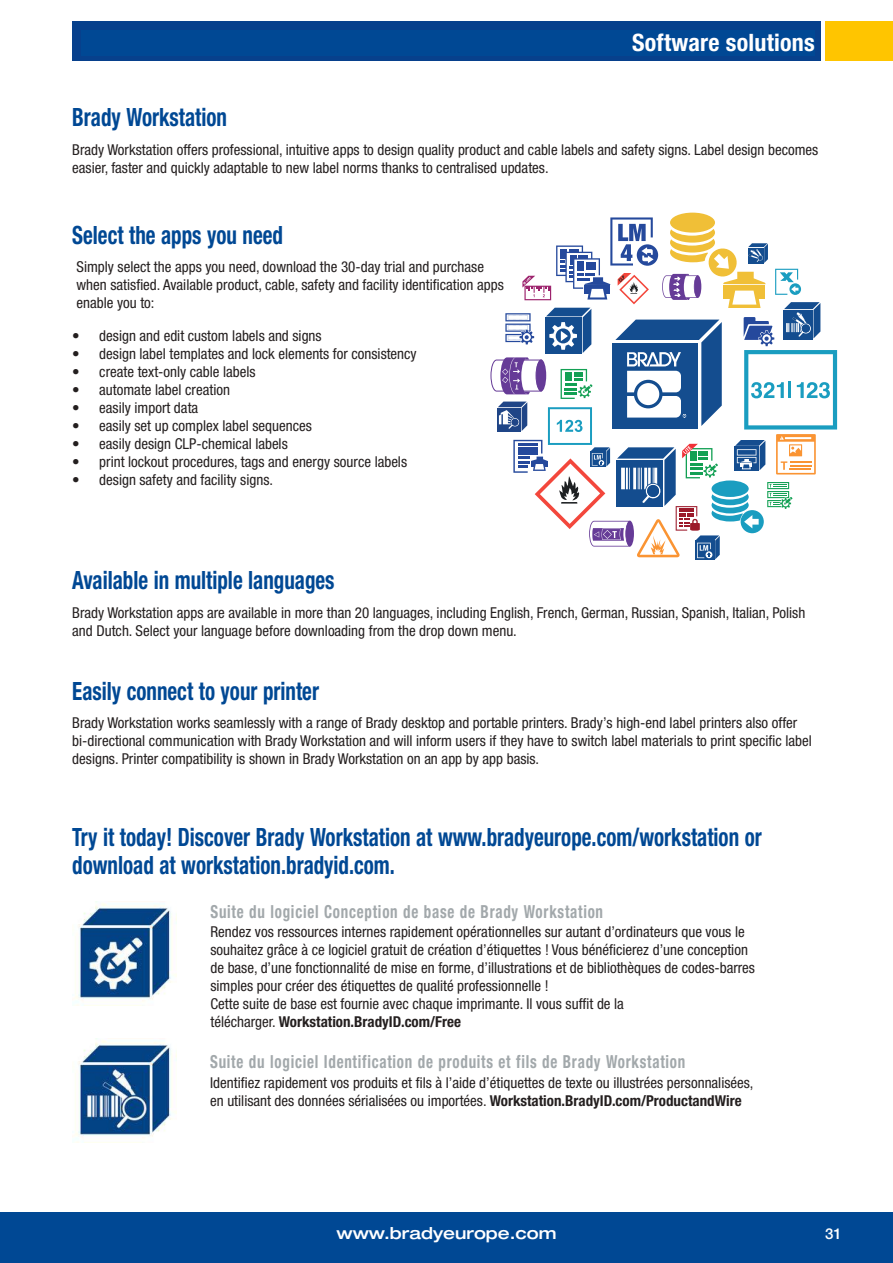
<style>
.page{position:relative;width:893px;height:1263px;background:#fff}
.page>*{position:absolute;margin:0;border:0;box-sizing:border-box;transform-origin:0 0}
.t1{font:700 condensed 25.2px/28.8px "Helvetica Neue LT Pro";color:#004894;scale:.83 1}
.t2{font:700 condensed 24px "Helvetica Neue LT Pro";letter-spacing:.01em;color:#fff}
.t3{font:700 condensed 18px "Helvetica Neue LT Pro";letter-spacing:.05em;color:#a2a8ab;scale:.83 1}
.t4{font:500 expanded 16.5px "Helvetica Neue LT Pro";color:#fff}
.t5{font:condensed 15px/18px "Helvetica Neue LT Pro";color:#241f1f}
.t6{font:500 15px "Helvetica Neue LT Pro";color:#fff}
.s1{font-weight:700}
</style>
<div class="page">
<div style="left:0;top:1212px;width:893px;height:51px;background:#004894"></div>
<div style="left:72px;top:21px;width:749px;height:40px;background:#07408c"></div>
<div style="left:825px;top:21px;width:68px;height:40px;background:#ffc500"></div>
<div style="left:82px;top:30px;width:733px;height:25px;background:#004894"></div>
<div style="left:670px;top:213px;width:45px;height:20px;background:#f0bf37;border-radius:50%"></div>
<svg style="left:490px;top:217px;width:347px;height:342px"></svg>
<img style="left:75px;top:901px;width:101px;height:101px">
<img style="left:75px;top:1040px;width:101px;height:99px">
<h1 class="t1" style="left:72px;top:102px;width:188px">Brady Workstation</h1>
<h2 class="t2" style="left:632px;top:28px;width:184px">Software solutions</h2>
<p class="t5" style="left:72px;top:141px;width:747px">Brady Workstation offers professional, intuitive apps to design quality product and cable labels and safety signs. Label design becomes easier, faster and quickly adaptable to new label norms thanks to centralised updates.</p>
<h1 class="t1" style="left:72px;top:220px;width:255px">Select the apps you need</h1>
<p class="t5" style="left:77px;top:257px;width:429px">Simply select the apps you need, download the 30-day trial and purchase when satisfied. Available product, cable, safety and facility identification apps enable you to:</p>
<p class="t5" style="left:72px;top:327px;width:251px">• design and edit custom labels and signs</p>
<p class="t5" style="left:72px;top:345px;width:346px">• design label templates and lock elements for consistency</p>
<p class="t5" style="left:72px;top:363px;width:185px">• create text-only cable labels</p>
<p class="t5" style="left:72px;top:381px;width:159px">• automate label creation</p>
<p class="t5" style="left:72px;top:399px;width:127px">• easily import data</p>
<p class="t5" style="left:72px;top:417px;width:241px">• easily set up complex label sequences</p>
<p class="t5" style="left:72px;top:435px;width:217px">• easily design CLP-chemical labels</p>
<p class="t5" style="left:72px;top:453px;width:336px">• print lockout procedures, tags and energy source labels</p>
<p class="t5" style="left:72px;top:471px;width:202px">• design safety and facility signs.</p>
<h1 class="t1" style="left:72px;top:566px;width:317px">Available in multiple languages</h1>
<p class="t5" style="left:72px;top:603px;width:734px">Brady Workstation apps are available in more than 20 languages, including English, French, German, Russian, Spanish, Italian, Polish and Dutch. Select your language before downloading from the drop down menu.</p>
<h1 class="t1" style="left:72px;top:676px;width:299px">Easily connect to your printer</h1>
<p class="t5" style="left:72px;top:713px;width:741px">Brady Workstation works seamlessly with a range of Brady desktop and portable printers. Brady’s high-end label printers also offer bi-directional communication with Brady Workstation and will inform users if they have to switch label materials to print specific label designs. Printer compatibility is shown in Brady Workstation on an app by app basis.</p>
<h1 class="t1" style="left:72px;top:822px;width:832px">Try it today! Discover Brady Workstation at www.bradyeurope.com/workstation or download at workstation.bradyid.com.</h1>
<p class="t3" style="left:210px;top:900px;width:475px">Suite du logiciel Conception de base de Brady Workstation</p>
<p class="t5" style="left:210px;top:923px;width:546px">Rendez vos ressources internes rapidement opérationnelles sur autant d’ordinateurs que vous le souhaitez grâce à ce logiciel gratuit de création d’étiquettes ! Vous bénéficierez d’une conception de base, d’une fonctionnalité de mise en forme, d’illustrations et de bibliothèques de codes-barres simples pour créer des étiquettes de qualité professionnelle !<br>Cette suite de base est fournie avec chaque imprimante. Il vous suffit de la<br>télécharger. <span class="s1">Workstation.BradyID.com/Free</span></p>
<p class="t3" style="left:210px;top:1051px;width:574px">Suite du logiciel Identification de produits et fils de Brady Workstation</p>
<p class="t5" style="left:210px;top:1073px;width:545px">Identifiez rapidement vos produits et fils à l’aide d’étiquettes de texte ou illustrées personnalisées, en utilisant des données sérialisées ou importées. <span class="s1">Workstation.BradyID.com/ProductandWire</span></p>
<p class="t4" style="left:336px;top:1223px;width:222px">www.bradyeurope.com</p>
<p class="t6" style="left:825px;top:1224px;width:18px">31</p>
</div>
